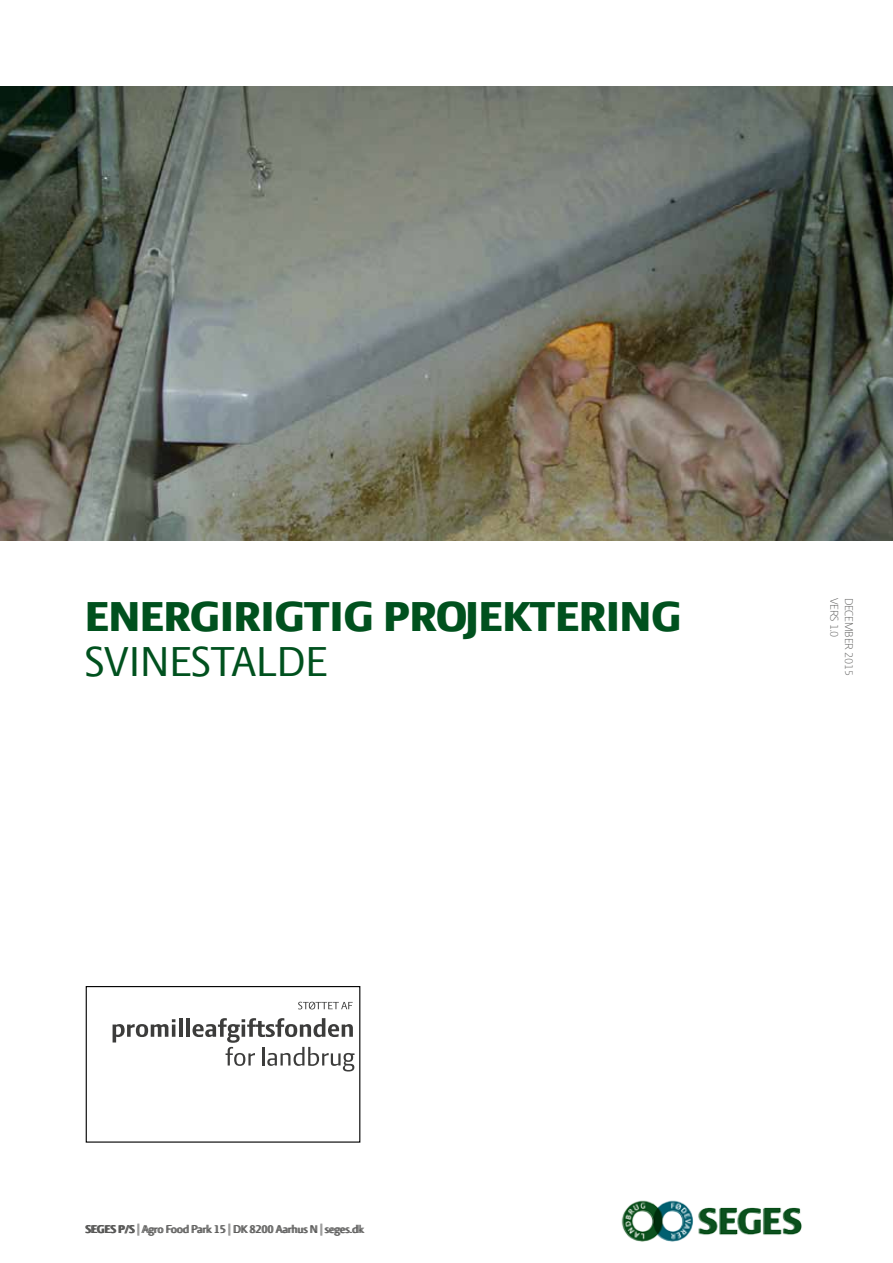
<style>
.page{position:relative;width:893px;height:1263px;background:#fff}
.page>*{position:absolute;margin:0;border:0;box-sizing:border-box;transform-origin:0 0}
.t1{font:800 45px "LF Press Sans";color:#00511e}
.t2{font:45px "LF Press Sans";color:#00511e}
.t3{font:12px "LF Press Sans";color:#575756}
.t4{font:300 12px "LF Press Sans";color:#575756}
.s1{font-weight:700}
</style>
<div class="page">
<img style="left:0;top:86px;width:893px;height:454px">
<img style="left:621px;top:1200px;width:181px;height:42px">
<div style="left:86px;top:986px;width:274px;height:156px;border:1px solid #000"></div>
<svg style="left:113px;top:1019px;width:62px;height:23px"></svg>
<hr style="left:179px;top:1018px;width:4px;height:19px;background:#3c3c3b">
<hr style="left:186px;top:1018px;width:4px;height:19px;background:#3c3c3b">
<svg style="left:193px;top:1018px;width:161px;height:53px"></svg>
<svg style="left:298px;top:1002px;width:55px;height:7px"></svg>
<h1 class="t1" style="left:85px;top:591px;width:598px">ENERGIRIGTIG PROJEKTERING</h1>
<h1 class="t2" style="left:85px;top:636px;width:244px">SVINESTALDE</h1>
<p class="t4" style="left:841px;top:598px;width:41px;rotate:90deg">VERS 1.0</p>
<p class="t4" style="left:856px;top:598px;width:80px;rotate:90deg">DECEMBER 2015</p>
<p class="t3" style="left:86px;top:1222px;width:280px"><span class="s1">SEGES P/S</span> | Agro Food Park 15 | DK 8200 Aarhus N | seges.dk</p>
</div>
